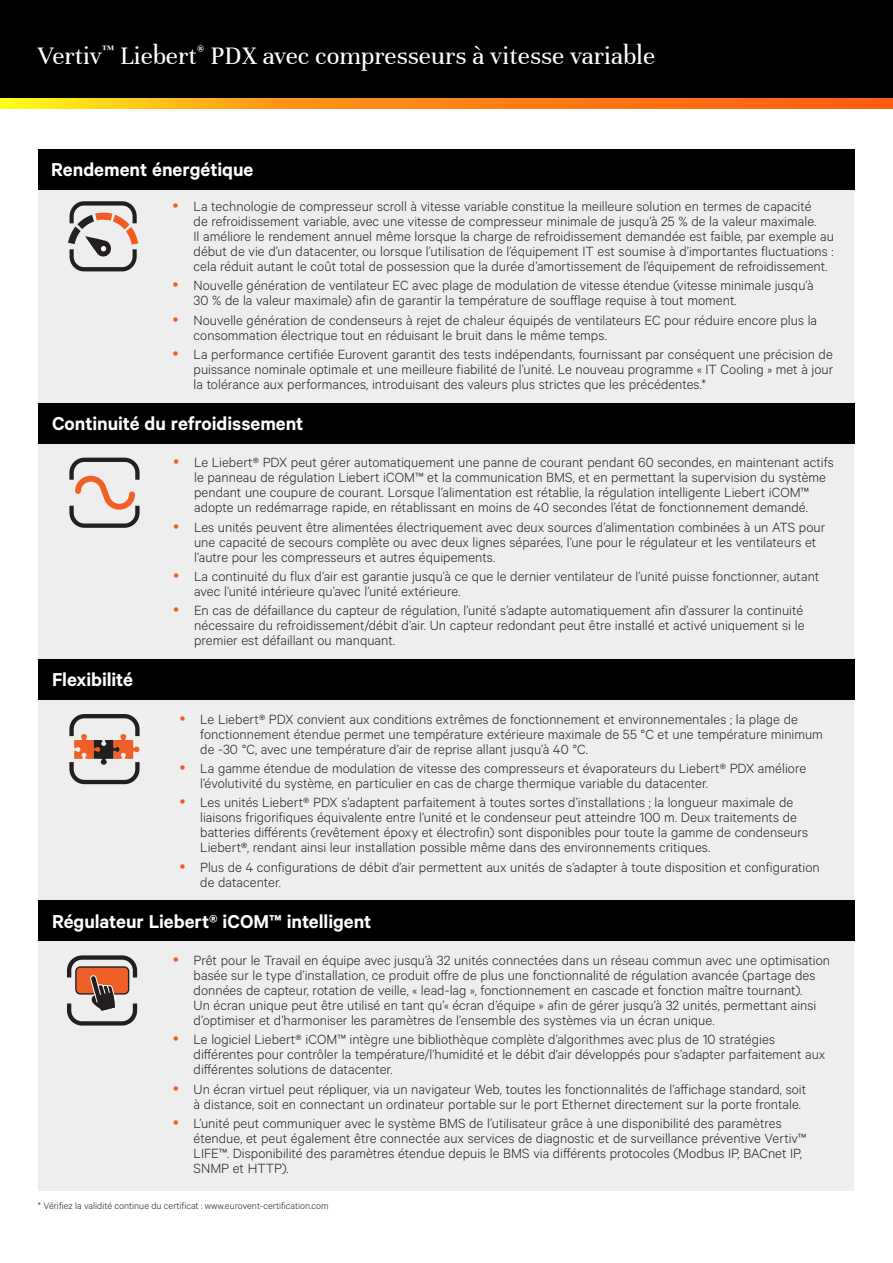
<style>
.page{position:relative;width:893px;height:1263px;background:#fff}
.page>*{position:absolute;margin:0;border:0;box-sizing:border-box;transform-origin:0 0}
.Vertiv_Header_Small{font:27px "Unna";color:#fff}
.Gray_Column_Heading{font:600 21px "Calibre";letter-spacing:-.005em;color:#fff}
.t1{font:300 15px/15px "Calibre";color:#231f20}
.t2{font:300 10.5px "Calibre";color:#231f20}
</style>
<div class="page">
<div style="left:0;top:0;width:893px;height:108px;background:#000"></div>
<svg style="left:0;top:98px;width:893px;height:11px"></svg>
<div style="left:38px;top:149px;width:816px;height:1042px;background:#eee"></div>
<div style="left:38px;top:149px;width:816px;height:41px;background:#000"></div>
<svg style="left:68px;top:201px;width:70px;height:70px"></svg>
<div style="left:39px;top:659px;width:816px;height:41px;background:#000"></div>
<svg style="left:69px;top:714px;width:71px;height:70px"></svg>
<div style="left:39px;top:901px;width:816px;height:40px;background:#000"></div>
<div style="left:39px;top:403px;width:816px;height:40px;background:#000"></div>
<svg style="left:69px;top:458px;width:71px;height:70px"></svg>
<svg style="left:67px;top:955px;width:70px;height:70px"></svg>
<p class="Vertiv_Header_Small" style="left:38px;top:40px;width:619px">Vertiv<sup>™</sup> Liebert<sup>®</sup> PDX avec compresseurs à vitesse variable</p>
<p class="Gray_Column_Heading" style="left:51px;top:157px;width:204px">Rendement énergétique</p>
<p class="t1" style="left:194px;top:198px;width:642px">La technologie de compresseur scroll à vitesse variable constitue la meilleure solution en termes de capacité<br>de refroidissement variable, avec une vitesse de compresseur minimale de jusqu’à 25 % de la valeur maximale.<br>Il améliore le rendement annuel même lorsque la charge de refroidissement demandée est faible, par exemple au début de vie d’un datacenter, ou lorsque l’utilisation de l’équipement IT est soumise à d’importantes fluctuations : cela réduit autant le coût total de possession que la durée d’amortissement de l’équipement de refroidissement.</p>
<p class="t1" style="left:194px;top:277px;width:622px">Nouvelle génération de ventilateur EC avec plage de modulation de vitesse étendue (vitesse minimale jusqu’à<br>30 % de la valeur maximale) afin de garantir la température de soufflage requise à tout moment.</p>
<p class="t1" style="left:194px;top:312px;width:625px">Nouvelle génération de condenseurs à rejet de chaleur équipés de ventilateurs EC pour réduire encore plus la consommation électrique tout en réduisant le bruit dans le même temps.</p>
<p class="t1" style="left:194px;top:346px;width:641px;text-align:justify">La performance certifiée Eurovent garantit des tests indépendants, fournissant par conséquent une précision de puissance nominale optimale et une meilleure fiabilité de l’unité. Le nouveau programme « IT Cooling » met à jour la tolérance aux performances, introduisant des valeurs plus strictes que les précédentes.*</p>
<p class="Gray_Column_Heading" style="left:52px;top:411px;width:253px">Continuité du refroidissement</p>
<p class="t1" style="left:194px;top:455px;width:641px">Le Liebert® PDX peut gérer automatiquement une panne de courant pendant 60 secondes, en maintenant actifs le panneau de régulation Liebert iCOM™ et la communication BMS, et en permettant la supervision du système pendant une coupure de courant. Lorsque l’alimentation est rétablie, la régulation intelligente Liebert iCOM™ adopte un redémarrage rapide, en rétablissant en moins de 40 secondes l’état de fonctionnement demandé.</p>
<p class="t1" style="left:194px;top:519px;width:633px">Les unités peuvent être alimentées électriquement avec deux sources d’alimentation combinées à un ATS pour une capacité de secours complète ou avec deux lignes séparées, l’une pour le régulateur et les ventilateurs et l’autre pour les compresseurs et autres équipements.</p>
<p class="t1" style="left:194px;top:568px;width:627px">La continuité du flux d’air est garantie jusqu’à ce que le dernier ventilateur de l’unité puisse fonctionner, autant avec l’unité intérieure qu’avec l’unité extérieure.</p>
<p class="t1" style="left:194px;top:602px;width:612px;text-align:justify">En cas de défaillance du capteur de régulation, l’unité s’adapte automatiquement afin d’assurer la continuité nécessaire du refroidissement/débit d’air. Un capteur redondant peut être installé et activé uniquement si le premier est défaillant ou manquant.</p>
<p class="Gray_Column_Heading" style="left:52px;top:667px;width:82px">Flexibilité</p>
<p class="t1" style="left:200px;top:711px;width:624px">Le Liebert® PDX convient aux conditions extrêmes de fonctionnement et environnementales ; la plage de fonctionnement étendue permet une température extérieure maximale de 55 °C et une température minimum de -30 °C, avec une température d’air de reprise allant jusqu’à 40 °C.</p>
<p class="t1" style="left:200px;top:760px;width:607px">La gamme étendue de modulation de vitesse des compresseurs et évaporateurs du Liebert® PDX améliore l’évolutivité du système, en particulier en cas de charge thermique variable du datacenter.</p>
<p class="t1" style="left:200px;top:794px;width:609px">Les unités Liebert® PDX s’adaptent parfaitement à toutes sortes d’installations ; la longueur maximale de liaisons frigorifiques équivalente entre l’unité et le condenseur peut atteindre 100 m. Deux traitements de batteries différents (revêtement époxy et électrofin) sont disponibles pour toute la gamme de condenseurs Liebert®, rendant ainsi leur installation possible même dans des environnements critiques.</p>
<p class="t1" style="left:200px;top:859px;width:621px">Plus de 4 configurations de débit d’air permettent aux unités de s’adapter à toute disposition et configuration de datacenter.</p>
<p class="Gray_Column_Heading" style="left:52px;top:909px;width:321px">Régulateur Liebert® iCOM™ intelligent</p>
<p class="t1" style="left:194px;top:952px;width:638px">Prêt pour le Travail en équipe avec jusqu’à 32 unités connectées dans un réseau commun avec une optimisation basée sur le type d’installation, ce produit offre de plus une fonctionnalité de régulation avancée (partage des données de capteur, rotation de veille, « lead-lag », fonctionnement en cascade et fonction maître tournant).<br>Un écran unique peut être utilisé en tant qu’« écran d’équipe » afin de gérer jusqu’à 32 unités, permettant ainsi d’optimiser et d’harmoniser les paramètres de l’ensemble des systèmes via un écran unique.</p>
<p class="t1" style="left:194px;top:1031px;width:633px">Le logiciel Liebert® iCOM™ intègre une bibliothèque complète d’algorithmes avec plus de 10 stratégies différentes pour contrôler la température/l’humidité et le débit d’air développés pour s’adapter parfaitement aux différentes solutions de datacenter.</p>
<p class="t1" style="left:194px;top:1081px;width:614px">Un écran virtuel peut répliquer, via un navigateur Web, toutes les fonctionnalités de l’affichage standard, soit à distance, soit en connectant un ordinateur portable sur le port Ethernet directement sur la porte frontale.</p>
<p class="t1" style="left:194px;top:1115px;width:614px">L’unité peut communiquer avec le système BMS de l’utilisateur grâce à une disponibilité des paramètres étendue, et peut également être connectée aux services de diagnostic et de surveillance préventive Vertiv™ LIFE™. Disponibilité des paramètres étendue depuis le BMS via différents protocoles (Modbus IP, BACnet IP, SNMP et HTTP).</p>
<p class="t2" style="left:38px;top:1199px;width:292px">* Vérifiez la validité continue du certificat : www.eurovent-certification.com</p>
</div>
